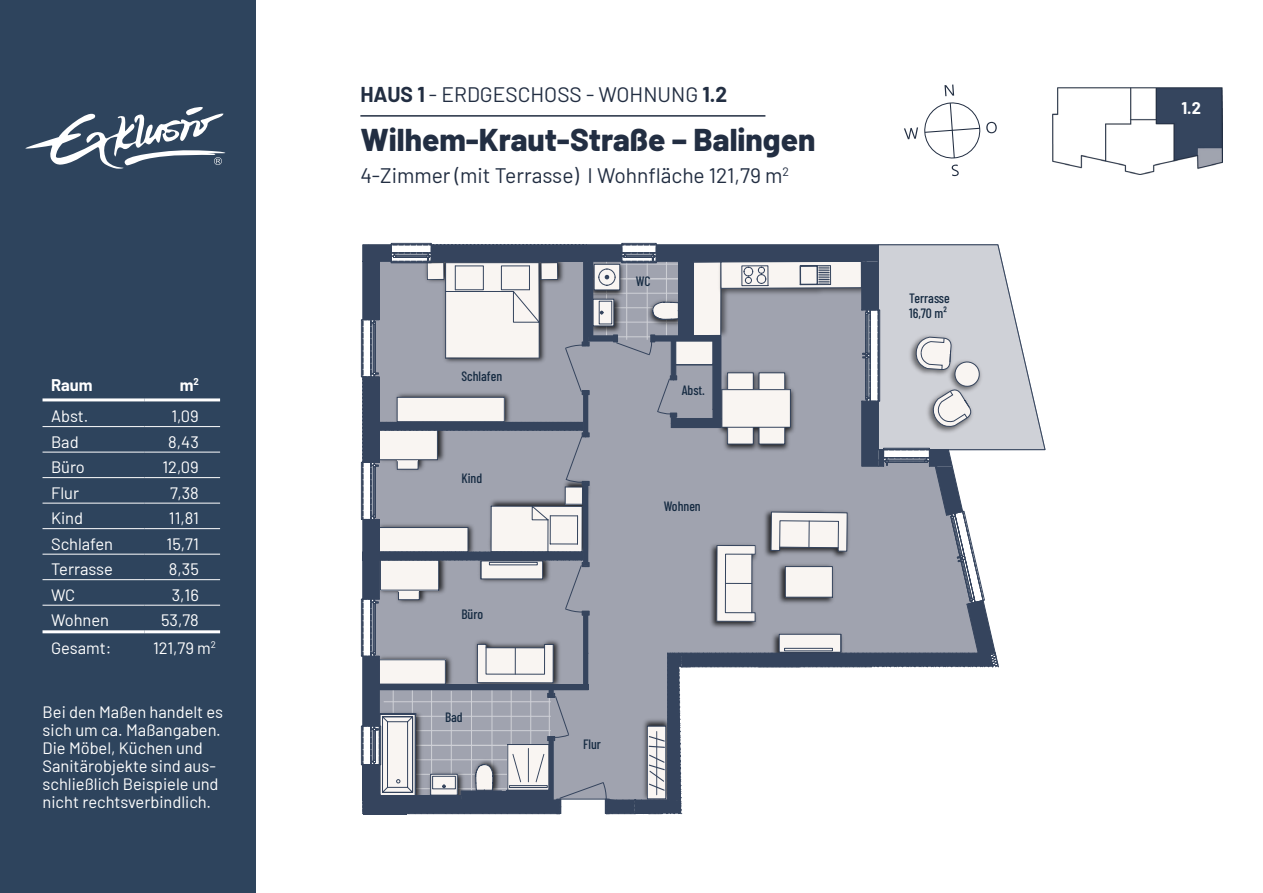
<style>
.page{position:relative;width:1263px;height:893px;background:#fff}
.page>*{position:absolute;margin:0;border:0;box-sizing:border-box;transform-origin:0 0}
.Header_Projektname{font:800 31.5px "Barlow";color:#222e42}
.Header-Subline{font:21px "Barlow";color:#222e42}
.Fliesstext_weiss{font:16.5px/18px "Barlow";color:#fff}
.Tabellentext_weiss{font:16.5px "Barlow";color:#fff}
.Tabellentext_weiss-2{font:700 16.5px "Barlow";color:#fff}
.Fliesstext_weiss-2{font:700 16.5px "Barlow";color:#fff}
.m__Angaben{font:500 13.5px "Barlow Condensed";color:#162b42}
.s1{font-weight:700}
</style>
<div class="page">
<svg style="left:361px;top:243px;width:685px;height:571px"></svg>
<div style="left:0;top:0;width:255px;height:893px;background:#2e445d"></div>
<svg style="left:25px;top:107px;width:201px;height:62px"></svg>
<hr style="left:360px;top:115px;width:405px;height:2px;background:#222e42">
<svg style="left:944px;top:85px;width:10px;height:11px"></svg>
<svg style="left:904px;top:127px;width:14px;height:12px"></svg>
<svg style="left:952px;top:165px;width:7px;height:11px"></svg>
<svg style="left:924px;top:102px;width:73px;height:57px"></svg>
<hr style="left:43px;top:426px;width:102px;height:1px;background:#fff">
<hr style="left:145px;top:426px;width:75px;height:1px;background:#fff">
<hr style="left:43px;top:452px;width:102px;height:1px;background:#fff">
<hr style="left:145px;top:452px;width:75px;height:1px;background:#fff">
<hr style="left:43px;top:477px;width:102px;height:1px;background:#fff">
<hr style="left:145px;top:477px;width:75px;height:1px;background:#fff">
<hr style="left:43px;top:503px;width:102px;height:1px;background:#fff">
<hr style="left:145px;top:503px;width:75px;height:1px;background:#fff">
<hr style="left:43px;top:528px;width:102px;height:1px;background:#fff">
<hr style="left:145px;top:528px;width:75px;height:1px;background:#fff">
<hr style="left:43px;top:579px;width:102px;height:1px;background:#fff">
<hr style="left:145px;top:579px;width:75px;height:1px;background:#fff">
<hr style="left:43px;top:605px;width:102px;height:1px;background:#fff">
<hr style="left:145px;top:605px;width:75px;height:1px;background:#fff">
<hr style="left:43px;top:398px;width:102px;height:3px;background:#fff">
<hr style="left:145px;top:398px;width:75px;height:3px;background:#fff">
<hr style="left:43px;top:554px;width:102px;height:1px;background:#fff">
<hr style="left:145px;top:554px;width:75px;height:1px;background:#fff">
<hr style="left:43px;top:630px;width:102px;height:3px;background:#fff">
<hr style="left:145px;top:630px;width:75px;height:3px;background:#fff">
<img style="left:1052px;top:87px;width:170px;height:87px">
<p class="Tabellentext_weiss-2" style="left:51px;top:373px;width:43px">Raum</p>
<p class="Tabellentext_weiss-2" style="left:180px;top:373px;width:21px">m<sup>2</sup></p>
<p class="Tabellentext_weiss" style="left:51px;top:404px;width:39px">Abst.</p>
<p class="Tabellentext_weiss" style="left:171px;top:404px;width:29px">1,09</p>
<p class="Tabellentext_weiss" style="left:51px;top:430px;width:29px">Bad</p>
<p class="Tabellentext_weiss" style="left:168px;top:430px;width:32px">8,43</p>
<p class="Tabellentext_weiss" style="left:51px;top:455px;width:35px">Büro</p>
<p class="Tabellentext_weiss" style="left:162px;top:455px;width:38px">12,09</p>
<p class="Tabellentext_weiss" style="left:51px;top:481px;width:30px">Flur</p>
<p class="Tabellentext_weiss" style="left:170px;top:481px;width:30px">7,38</p>
<p class="Tabellentext_weiss" style="left:51px;top:506px;width:34px">Kind</p>
<p class="Tabellentext_weiss" style="left:169px;top:506px;width:31px">11,81</p>
<p class="Tabellentext_weiss" style="left:51px;top:532px;width:64px">Schlafen</p>
<p class="Tabellentext_weiss" style="left:167px;top:532px;width:34px">15,71</p>
<p class="Tabellentext_weiss" style="left:51px;top:557px;width:63px">Terrasse</p>
<p class="Tabellentext_weiss" style="left:169px;top:557px;width:31px">8,35</p>
<p class="Tabellentext_weiss" style="left:51px;top:583px;width:26px">WC</p>
<p class="Tabellentext_weiss" style="left:172px;top:583px;width:29px">3,16</p>
<p class="Tabellentext_weiss" style="left:51px;top:608px;width:60px">Wohnen</p>
<p class="Tabellentext_weiss" style="left:161px;top:608px;width:39px">53,78</p>
<p class="Tabellentext_weiss" style="left:51px;top:636px;width:62px">Gesamt:</p>
<p class="Tabellentext_weiss" style="left:153px;top:636px;width:65px">121,79 m<sup>2</sup></p>
<p class="Fliesstext_weiss" style="left:43px;top:702px;width:182px">Bei den Maßen handelt es</p>
<p class="Fliesstext_weiss" style="left:43px;top:720px;width:180px">sich um ca. Maßangaben.<br>Die Möbel, Küchen und<br>Sanitärobjekte sind aus&shy;schließlich Beispiele und nicht rechtsverbindlich.</p>
<p class="Header-Subline" style="left:360px;top:79px;width:368px"><span class="s1">HAUS 1</span> - ERDGESCHOSS - WOHNUNG <span class="s1">1.2</span></p>
<p class="Header_Projektname" style="left:360px;top:116px;width:456px">Wilhem-Kraut-Straße – Balingen</p>
<p class="Header-Subline" style="left:360px;top:161px;width:430px">4-Zimmer (mit Terrasse) I Wohnfläche 121,79 m<sup>2</sup></p>
<p class="m__Angaben" style="left:461px;top:367px;width:42px">Schlafen</p>
<p class="m__Angaben" style="left:461px;top:468px;width:22px">Kind</p>
<p class="m__Angaben" style="left:461px;top:605px;width:23px">Büro</p>
<p class="m__Angaben" style="left:445px;top:707px;width:19px">Bad</p>
<p class="m__Angaben" style="left:636px;top:272px;width:16px">WC</p>
<p class="m__Angaben" style="left:682px;top:380px;width:25px">Abst.</p>
<p class="m__Angaben" style="left:664px;top:496px;width:39px">Wohnen</p>
<p class="m__Angaben" style="left:583px;top:734px;width:20px">Flur</p>
<p class="m__Angaben" style="left:909px;top:289px;width:42px">Terrasse</p>
<p class="m__Angaben" style="left:909px;top:304px;width:39px">16,70 m²</p>
<p class="Fliesstext_weiss-2" style="left:1181px;top:96px;width:21px">1.2</p>
</div>
